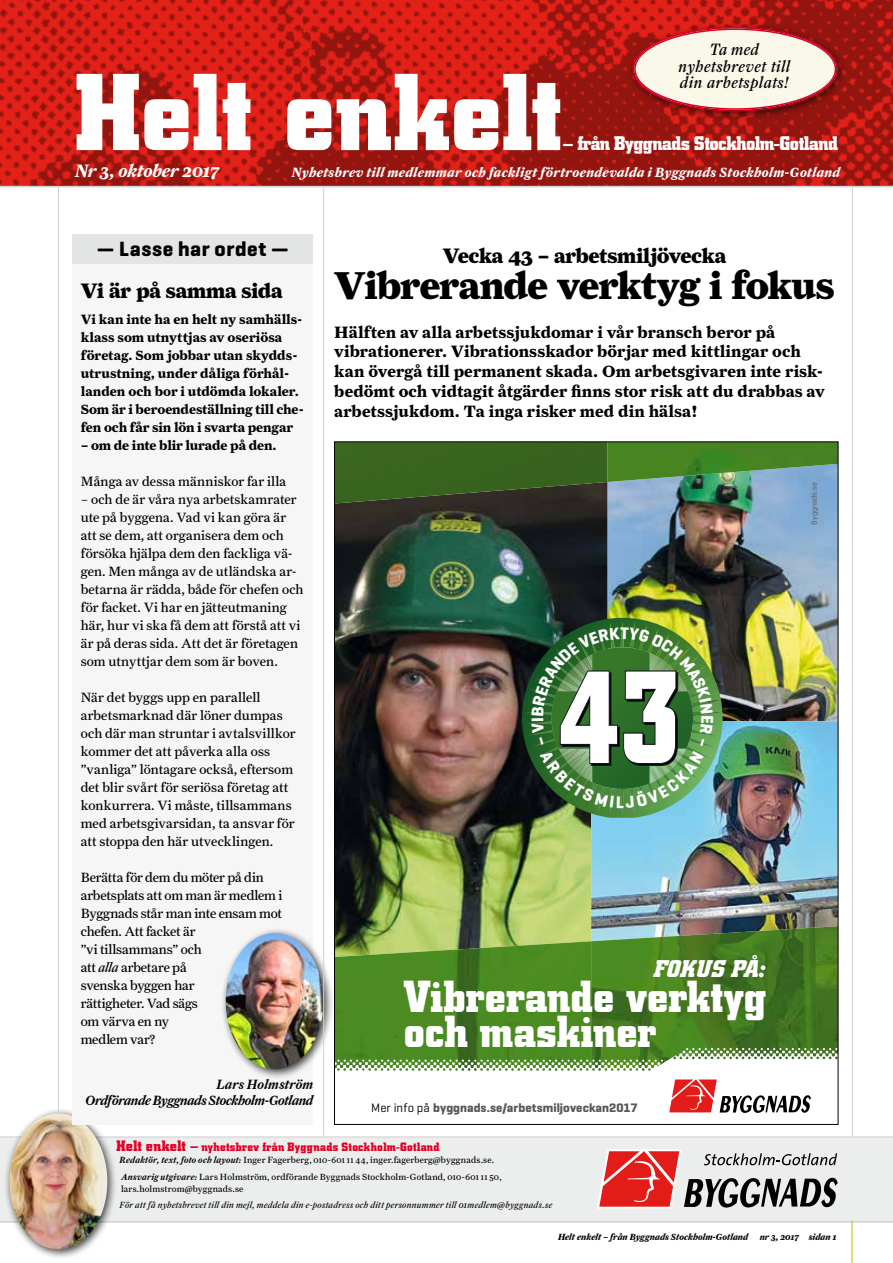
<style>
.page{position:relative;width:893px;height:1263px;background:#fff}
.page>*{position:absolute;margin:0;border:0;box-sizing:border-box;transform-origin:0 0}
.t1{font:700 135.6px "City BQ";color:#fff;scale:.83 1}
.t2{font:700 108px "City BQ";letter-spacing:.005em;color:#fff}
.t3{font:700 44.4px/34.2px "City BQ";letter-spacing:.005em;color:#fff}
.t4{font:39px "Farnham Display Black OSF";letter-spacing:-.01em;color:#000}
.t5{font:italic 700 23.85px "City BQ";letter-spacing:.02em;color:#fff}
.t6{font:21px "Farnham Display Black OSF";letter-spacing:-.005em;color:#000}
.t7{font:700 21px "Geogrotesque";letter-spacing:.03em;color:#000}
.t8{font:700 19.5px "City BQ";letter-spacing:-.02em;color:#fff}
.t9{font:italic 700 18px "Farnham Text";letter-spacing:-.015em;color:#fff}
.t10{font:700 16.5px/19.8px "Farnham Text";color:#000}
.t11{font:16.5px/16.5px "Farnham Display Regular Ital OSF";letter-spacing:.025em;color:#000;text-align:center}
.t12{font:13.5px/18px "Farnham Text";letter-spacing:.005em;color:#000}
.t13{font:700 13.5px/18px "Farnham Text";letter-spacing:-.005em;color:#000}
.t14{font:13.5px/18px "Farnham Text";letter-spacing:-.015em;color:#000}
.t15{font:italic 700 13.5px "Farnham Text";letter-spacing:.02em;color:#fff}
.t16{font:13.5px/16.2px "Farnham Text Semi Ital";letter-spacing:-.03em;color:#000;text-align:right}
.t17{font:700 12.6px "Geogrotesque";letter-spacing:.005em;color:#58585a}
.t18{font:700 12px "City BQ";letter-spacing:.03em;color:#e20026}
.t19{font:9px/16.5px "Farnham Text";letter-spacing:.02em;color:#000}
.t20{font:italic 9px "Farnham Text";letter-spacing:.025em;color:#000}
.t21{font:italic 700 9px "Farnham Text";color:#000}
.t22{font:7.95px "Geogrotesque";color:#58585a}
.s1{font-style:italic}
.s2{font-weight:400;color:#000}
.s3{font-size:15px}
.s4{font-family:"Farnham Text Semi Ital"}
</style>
<div class="page">
<svg style="left:0;top:0;width:893px;height:186px;background:#ba1a14"></svg>
<div style="left:0;top:1137px;width:893px;height:84px;background:#eceded"></div>
<hr style="left:0;top:186px;width:893px;height:1px;background:#d0d1d2">
<svg style="left:597px;top:1149px;width:241px;height:59px;background:#bf8f8e"></svg>
<hr style="left:0;top:1136px;width:893px;height:1px;background:#d0d1d2">
<div style="left:627px;top:21px;width:221px;height:101px;background:#000;opacity:.75"></div>
<div style="left:634px;top:28px;width:202px;height:82px;background:#faf8e9;border-radius:50%"></div>
<div style="left:634px;top:28px;width:202px;height:82px;border:2px solid #e20026;border-radius:50%"></div>
<hr style="left:0;top:1221px;width:893px;height:1px;background:#d0d1d2">
<div style="left:4px;top:1107px;width:114px;height:153px;background:#000;opacity:.75"></div>
<img style="left:10px;top:1113px;width:97px;height:136px">
<hr style="left:852px;top:1220px;width:1px;height:43px;background:#c9b700">
<div style="left:72px;top:264px;width:241px;height:860px;background:#f6f6f6"></div>
<hr style="left:58px;top:186px;width:1px;height:926px;background:#d0d1d2">
<div style="left:72px;top:234px;width:241px;height:30px;background:#e3e4e4"></div>
<hr style="left:852px;top:187px;width:1px;height:949px;background:#d0d1d2">
<div style="left:220px;top:927px;width:114px;height:152px;background:#000;opacity:.75"></div>
<img style="left:226px;top:933px;width:97px;height:136px">
<hr style="left:323px;top:187px;width:1px;height:949px;background:#d0d1d2">
<img style="left:607px;top:482px;width:229px;height:239px">
<img style="left:336px;top:503px;width:271px;height:438px">
<img style="left:591px;top:721px;width:245px;height:205px">
<img style="left:336px;top:941px;width:182px;height:5px">
<img style="left:336px;top:946px;width:182px;height:102px">
<div style="left:518px;top:941px;width:73px;height:107px;background:#4b8c21"></div>
<img style="left:591px;top:926px;width:245px;height:122px">
<svg style="left:336px;top:1048px;width:503px;height:65px"></svg>
<img style="left:607px;top:443px;width:229px;height:39px">
<img style="left:336px;top:443px;width:271px;height:60px">
<img style="left:522px;top:618px;width:201px;height:200px">
<p class="t11" style="left:678px;top:41px;width:113px">Ta med nyhetsbrevet till din arbetsplats!</p>
<h2 class="t2" style="left:75px;top:50px;width:489px">Helt enkelt</h2>
<h3 class="t8" style="left:563px;top:132px;width:277px">– från Byggnads Stockholm-Gotland</h3>
<h3 class="t9" style="left:75px;top:160px;width:146px">Nr 3, oktober 2017</h3>
<p class="t15" style="left:292px;top:164px;width:550px">Nyhetsbrev till medlemmar och fackligt förtroendevalda i Byggnads Stockholm-Gotland</p>
<h3 class="t7" style="left:97px;top:235px;width:194px">— Lasse har ordet —</h3>
<h3 class="t6" style="left:81px;top:278px;width:203px">Vi är på samma sida</h3>
<p class="t13" style="left:81px;top:310px;width:225px">Vi kan inte ha en helt ny samhälls&shy;klass som utnyttjas av oseriösa företag. Som jobbar utan skydds&shy;utrustning, under dåliga förhål&shy;landen och bor i utdömda lokaler.<br>Som är i beroendeställning till che&shy;fen och får sin lön i svarta pengar</p>
<p class="t13" style="left:81px;top:436px;width:197px">– om de inte blir lurade på den.</p>
<p class="t12" style="left:81px;top:472px;width:207px">Många av dessa människor far illa</p>
<p class="t12" style="left:81px;top:490px;width:224px">– och de är våra nya arbetskamrater ute på byggena. Vad vi kan göra är att se dem, att organisera dem och försöka hjälpa dem den fackliga vä&shy;gen. Men många av de utländska ar&shy;betarna är rädda, både för chefen och för facket. Vi har en jätteutmaning här, hur vi ska få dem att förstå att vi är på deras sida. Att det är företagen som utnyttjar dem som är boven.</p>
<p class="t12" style="left:81px;top:688px;width:216px">När det byggs upp en parallell arbetsmarknad där löner dumpas och där man struntar i avtalsvillkor kommer det att påverka alla oss ”vanliga” löntagare också, eftersom det blir svårt för seriösa företag att konkurrera. Vi måste, tillsammans med arbetsgivarsidan, ta ansvar för att stoppa den här utvecklingen.</p>
<p class="t14" style="left:81px;top:868px;width:203px">Berätta för dem du möter på din arbetsplats att om man är medlem i<br>Byggnads står man inte ensam mot chefen. Att facket är<br>”vi tillsammans” och<br>att <span class="s1">alla</span> arbetare på<br>svenska byggen har<br>rättigheter. Vad sägs<br>om värva en ny<br>medlem var?</p>
<p class="t16" style="left:85px;top:1076px;width:229px">Lars Holmström<br>Ordförande Byggnads Stockholm-Gotland</p>
<h3 class="t6" style="left:443px;top:243px;width:285px">Vecka 43 – arbetsmiljövecka</h3>
<h3 class="t4" style="left:334px;top:261px;width:502px">Vibrerande verktyg i fokus</h3>
<p class="t10" style="left:334px;top:322px;width:492px">Hälften av alla arbetssjukdomar i vår bransch beror på vibrationerer. Vibrationsskador börjar med kittlingar och kan övergå till permanent skada. Om arbetsgivaren inte risk&shy;bedömt och vidtagit åtgärder finns stor risk att du drabbas av arbetssjukdom. Ta inga risker med din hälsa!</p>
<h1 class="t1" style="left:559px;top:638px;width:149px">43</h1>
<p class="t22" style="left:809px;top:524px;width:43px;rotate:-90deg">Byggnads.se</p>
<h3 class="t5" style="left:653px;top:955px;width:113px">FOKUS PÅ:</h3>
<h3 class="t3" style="left:404px;top:980px;width:364px">Vibrerande verktyg och maskiner</h3>
<p class="t17" style="left:371px;top:1100px;width:268px"><span class="s2">Mer info på</span> byggnads.se/arbetsmiljoveckan2017</p>
<p class="t18" style="left:117px;top:1140px;width:324px"><span class="s3">Helt enkelt –</span> nyhetsbrev från Byggnads Stockholm-Gotland</p>
<p class="t19" style="left:120px;top:1152px;width:384px"><span class="s4">Redaktör, text, foto och layout:</span> Inger Fagerberg, 010-601 11 44, inger.fagerberg@byggnads.se.<br><span class="s4">Ansvarig utgivare:</span> Lars Holmström, ordförande Byggnads Stockholm-Gotland, 010-601 11 50,</p>
<p class="t19" style="left:121px;top:1180px;width:124px">lars.holmstrom@byggnads.se</p>
<p class="t20" style="left:120px;top:1200px;width:434px">För att få nyhetsbrevet till din mejl, meddela din e-postadress och ditt personnummer till 01medlem@byggnads.se</p>
<p class="t21" style="left:558px;top:1232px;width:192px">Helt enkelt – från Byggnads Stockholm-Gotland</p>
<p class="t21" style="left:760px;top:1232px;width:78px">nr 3, 2017 sidan 1</p>
</div>
